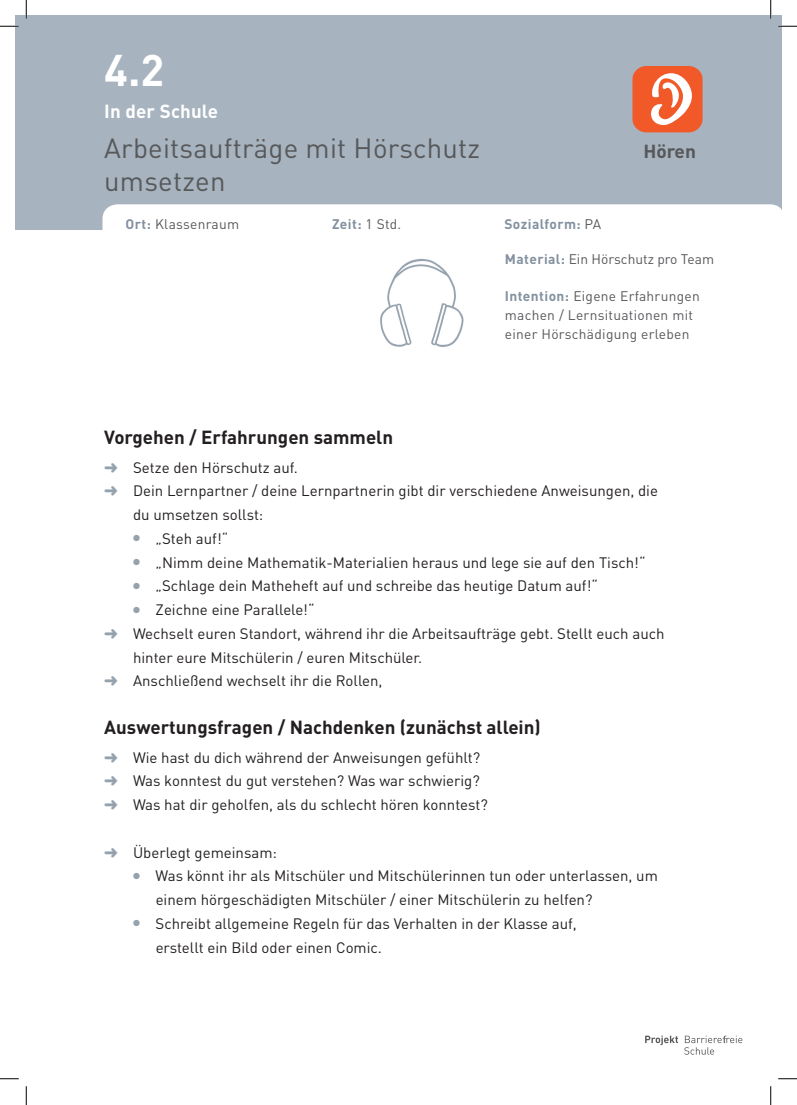
<style>
.page{position:relative;width:797px;height:1105px;background:#fff}
.page>*{position:absolute;margin:0;border:0;box-sizing:border-box;transform-origin:0 0}
.t1{font:700 43.75px "DIN";color:#fff}
.t2{font:27.5px/32.5px "DIN";letter-spacing:.01em;color:#57585a}
.t3{font:700 18.75px "DIN";color:#231f20}
.t4{font:700 18.75px "DIN";letter-spacing:.01em;color:#fff}
.t5{font:700 18.62px "DIN";color:#57585a}
.t6{font:15px/23.8px "DIN";color:#231f20}
.t7{font:13.75px/18.8px "DIN";letter-spacing:.02em;color:#57585a}
.t8{font:13.75px "DIN";color:#57585a}
.t9{font:700 13.75px "DIN";letter-spacing:.03em;color:#8391a0}
.s1{font-weight:700;color:#8391a0}
.s2{font-weight:400;color:#57585a}
</style>
<div class="page">
<div style="left:16px;top:16px;width:765px;height:214px;background:#a7b3be"></div>
<div style="left:632px;top:66px;width:70px;height:66px;background:#f15929;border-radius:14px"></div>
<svg style="left:651px;top:73px;width:41px;height:52px"></svg>
<svg style="left:102px;top:204px;width:679px;height:26px"></svg>
<img style="left:380px;top:258px;width:84px;height:89px">
<svg style="left:645px;top:1036px;width:33px;height:9px"></svg>
<svg style="left:684px;top:1036px;width:58px;height:19px"></svg>
<svg style="left:0;top:25px;width:19px;height:2px"></svg>
<svg style="left:778px;top:25px;width:19px;height:2px"></svg>
<svg style="left:0;top:1078px;width:19px;height:1px"></svg>
<svg style="left:778px;top:1078px;width:19px;height:1px"></svg>
<svg style="left:25px;top:0;width:2px;height:19px"></svg>
<svg style="left:25px;top:1086px;width:2px;height:19px"></svg>
<svg style="left:770px;top:0;width:1px;height:19px"></svg>
<svg style="left:770px;top:1086px;width:1px;height:19px"></svg>
<h1 class="t1" style="left:104px;top:41px;width:61px">4.2</h1>
<p class="t4" style="left:104px;top:99px;width:115px">In der Schule</p>
<h2 class="t2" style="left:104px;top:131px;width:377px">Arbeitsaufträge mit Hörschutz umsetzen</h2>
<p class="t5" style="left:643px;top:139px;width:54px">Hören</p>
<p class="t7" style="left:125px;top:214px;width:115px"><span class="s1">Ort:</span> Klassenraum</p>
<p class="t9" style="left:332px;top:215px;width:71px">Zeit: <span class="s2">1 Std.</span></p>
<p class="t9" style="left:504px;top:215px;width:98px">Sozialform: <span class="s2">PA</span></p>
<p class="t8" style="left:505px;top:250px;width:211px"><span class="s1">Material:</span> Ein Hörschutz pro Team</p>
<p class="t7" style="left:505px;top:286px;width:196px"><span class="s1">Intention:</span> Eigene Erfahrungen machen / Lernsituationen mit einer Hörschädigung erleben</p>
<p class="t3" style="left:104px;top:425px;width:290px">Vorgehen / Erfahrungen sammeln</p>
<p class="t6" style="left:133px;top:455px;width:166px">Setze den Hörschutz auf.</p>
<p class="t6" style="left:133px;top:479px;width:526px">Dein Lernpartner / deine Lernpartnerin gibt dir verschiedene Anweisungen, die</p>
<p class="t6" style="left:133px;top:503px;width:132px">du umsetzen sollst:</p>
<p class="t6" style="left:156px;top:526px;width:74px">„Steh auf!“</p>
<p class="t6" style="left:156px;top:550px;width:491px">„Nimm deine Mathematik-Materialien heraus und lege sie auf den Tisch!“</p>
<p class="t6" style="left:156px;top:574px;width:444px">„Schlage dein Matheheft auf und schreibe das heutige Datum auf!“</p>
<p class="t6" style="left:156px;top:598px;width:160px">Zeichne eine Parallele!“</p>
<p class="t6" style="left:133px;top:621px;width:533px">Wechselt euren Standort, während ihr die Arbeitsaufträge gebt. Stellt euch auch</p>
<p class="t6" style="left:133px;top:645px;width:291px">hinter eure Mitschülerin / euren Mitschüler.</p>
<p class="t6" style="left:133px;top:669px;width:251px">Anschließend wechselt ihr die Rollen,</p>
<p class="t3" style="left:104px;top:715px;width:438px">Auswertungsfragen / Nachdenken (zunächst allein)</p>
<p class="t6" style="left:133px;top:745px;width:356px">Wie hast du dich während der Anweisungen gefühlt?<br>Was konntest du gut verstehen? Was war schwierig?<br>Was hat dir geholfen, als du schlecht hören konntest?</p>
<p class="t6" style="left:156px;top:840px;width:504px;text-indent:-23px">Überlegt gemeinsam:<br>Was könnt ihr als Mitschüler und Mitschülerinnen tun oder unterlassen, um einem hörgeschädigten Mitschüler / einer Mitschülerin zu helfen?<br>Schreibt allgemeine Regeln für das Verhalten in der Klasse auf,<br>erstellt ein Bild oder einen Comic.</p>
</div>
